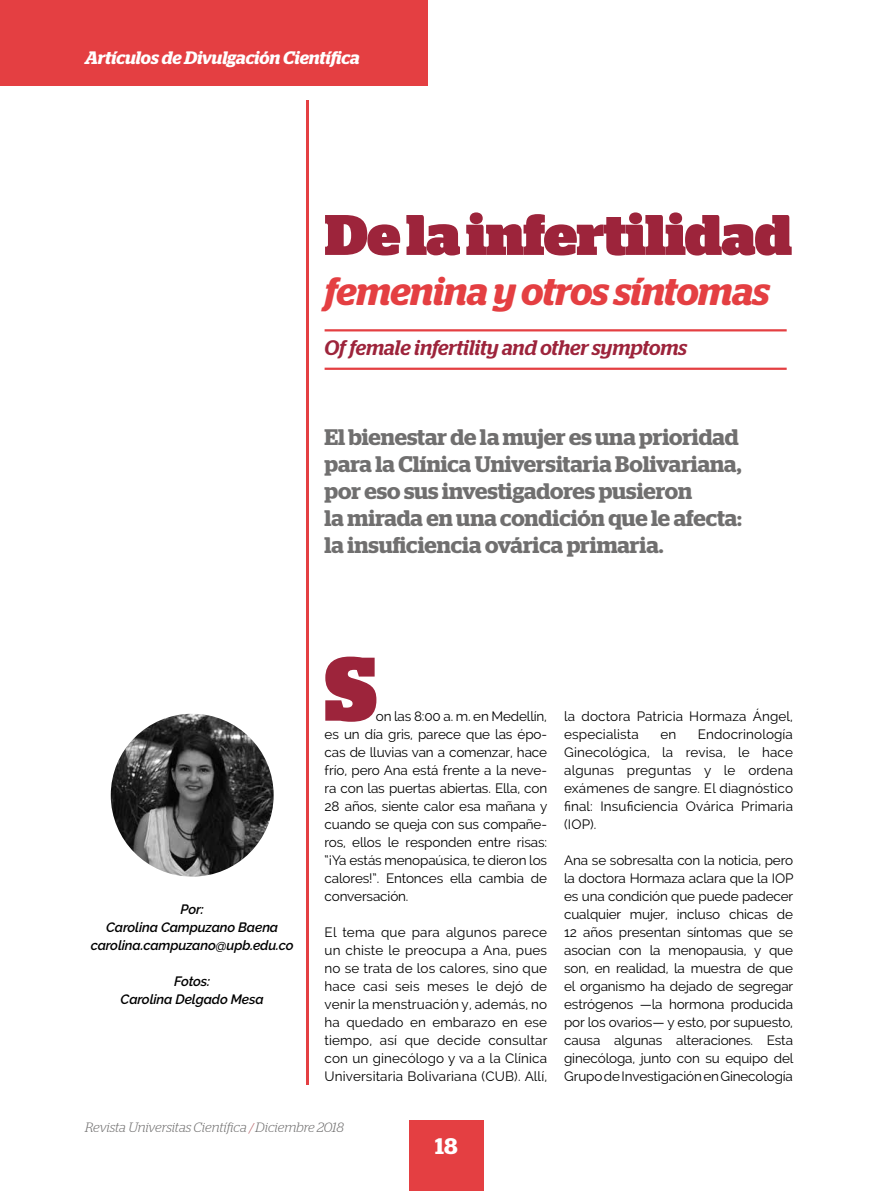
<style>
.page{position:relative;width:893px;height:1191px;background:#fff}
.page>*{position:absolute;margin:0;border:0;box-sizing:border-box;transform-origin:0 0}
.t1{font:900 90px "Stag";color:#9d243b}
.t2{font:900 57px "Stag";letter-spacing:-.01em;color:#9d243b}
.t3{font:italic 600 39px "Stag";letter-spacing:-.015em;color:#e43f42}
.t4{font:600 22.5px/27px "Stag";color:#706f6f}
.t5{font:600 22.5px "Stag";color:#fff}
.t6{font:italic 500 21px "Stag";color:#9d243b}
.t7{font:italic 600 18px "Stag";letter-spacing:-.005em;color:#fff}
.t8{font:13.5px/18px "Raleway";letter-spacing:.01em;color:#000;text-align:justify}
.t9{font:italic 600 13.5px/18px "Raleway";letter-spacing:-.01em;color:#000;text-align:center}
.t10{font:italic 300 13.5px "Stag";letter-spacing:-.005em;color:#706f6f}
.s1{color:#b76268}
</style>
<div class="page">
<div style="left:409px;top:1120px;width:75px;height:71px;background:#e43f42"></div>
<div style="left:0;top:0;width:427px;height:85px;background:#e43f42"></div>
<hr style="left:306px;top:100px;width:3px;height:984px;background:#e43f42">
<img style="left:111px;top:713px;width:163px;height:163px;border-radius:81px">
<hr style="left:325px;top:329px;width:462px;height:2px;background:#e43f42">
<hr style="left:325px;top:367px;width:462px;height:3px;background:#e43f42">
<h3 class="t7" style="left:85px;top:47px;width:276px">Artículos de Divulgación Científica</h3>
<h2 class="t2" style="left:325px;top:202px;width:469px">De la infertilidad</h2>
<h3 class="t3" style="left:325px;top:269px;width:447px">femenina y otros síntomas</h3>
<h3 class="t6" style="left:325px;top:335px;width:364px">Of female infertility and other symptoms</h3>
<h3 class="t4" style="left:325px;top:424px;width:419px">El bienestar de la mujer es una prioridad para la Clínica Universitaria Bolivariana, por eso sus investigadores pusieron<br>la mirada en una condición que le afecta: la insuficiencia ovárica primaria.</h3>
<p class="t9" style="left:91px;top:900px;width:205px">Por:<br>Carolina Campuzano Baena carolina.campuzano@upb.edu.co</p>
<p class="t9" style="left:121px;top:972px;width:145px">Fotos:<br>Carolina Delgado Mesa</p>
<h1 class="t1" style="left:325px;top:636px;width:54px">S</h1>
<p class="t8" style="left:325px;top:707px;width:224px;text-indent:51px">on las 8:00 a. m. en Medellín, es un día gris, parece que las épo&shy;cas de lluvias van a comenzar, hace frío, pero Ana está frente a la neve&shy;ra con las puertas abiertas. Ella, con 28 años, siente calor esa mañana y cuando se queja con sus compañe&shy;ros, ellos le responden entre risas: “¡Ya estás menopaúsica, te dieron los calores!”. Entonces ella cambia de conversación.</p>
<p class="t8" style="left:325px;top:923px;width:224px">El tema que para algunos parece un chiste le preocupa a Ana, pues no se trata de los calores, sino que hace casi seis meses le dejó de venir la menstruación y, además, no ha quedado en embarazo en ese tiempo, así que decide consultar con un ginecólogo y va a la Clínica Universitaria Bolivariana (CUB). Allí,</p>
<p class="t8" style="left:564px;top:707px;width:230px">la doctora Patricia Hormaza Ángel, especialista</p>
<p class="t8" style="left:564px;top:725px;width:230px;text-indent:134px">Endocrinología Ginecológica, la revisa, le hace algunas preguntas y le ordena exámenes de sangre. El diagnóstico final: Insuficiencia Ovárica Primaria (IOP).</p>
<p class="t8" style="left:564px;top:851px;width:231px">Ana se sobresalta con la noticia, pero la doctora Hormaza aclara que la IOP es una condición que puede padecer cualquier mujer, incluso chicas de 12 años presentan síntomas que se asocian con la menopausia, y que son, en realidad, la muestra de que el organismo ha dejado de segregar estrógenos —la hormona producida por los ovarios— y esto, por supuesto, causa algunas alteraciones. Esta ginecóloga, junto con su equipo del Grupo de Investigación en Ginecología</p>
<p class="t8" style="left:660px;top:725px;width:17px">en</p>
<p class="t10" style="left:85px;top:1119px;width:261px">Revista Universitas Científica <span class="s1">/</span> Diciembre 2018</p>
<h3 class="t5" style="left:435px;top:1132px;width:24px">18</h3>
</div>
